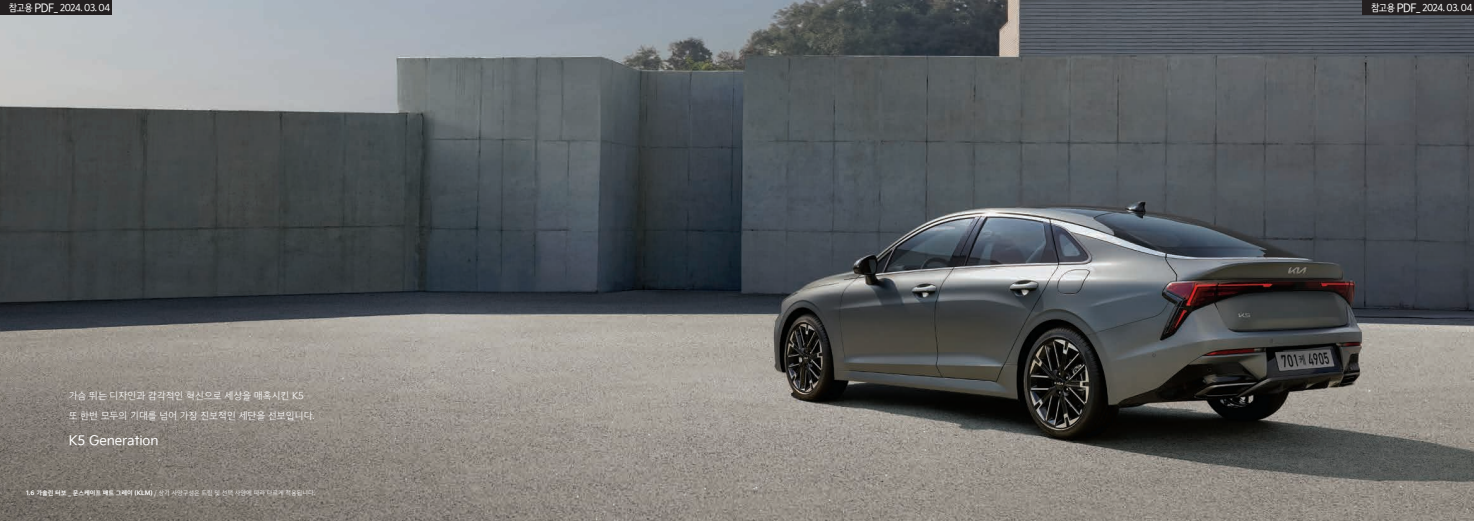
<style>
.page{position:relative;width:1474px;height:521px;background:#fff}
.page>*{position:absolute;margin:0;border:0;box-sizing:border-box;transform-origin:0 0}
.t1{font:13.12px "Kia Signature OTF Regular";letter-spacing:-.005em;color:#fff}
.t2{font:9.62px/20.1px "Kia Signature OTF Light";letter-spacing:-.005em;color:#fff}
.t3{font:9.62px "Kia Signature OTF Regular";letter-spacing:-.05em;color:#fff;scale:.93 1}
.t4{font:6.12px "Kia Signature OTF Light";letter-spacing:-.005em;color:#fff}
.s1{font-size:11.38px}
.s2{font-family:"Kia Signature OTF Bold"}
</style>
<div class="page">
<img style="left:0;top:0;width:1473px;height:521px">
<div style="left:0;top:0;width:112px;height:15px;background:#231f20"></div>
<div style="left:1362px;top:0;width:111px;height:15px;background:#231f20"></div>
<p class="t3" style="left:9px;top:1px;width:110px">참고용 <span class="s1">PDF</span>_ 2024. 03. 04</p>
<p class="t3" style="left:1370px;top:1px;width:110px">참고용 <span class="s1">PDF</span>_ 2024. 03. 04</p>
<p class="t2" style="left:69px;top:385px;width:247px">가슴 뛰는 디자인과 감각적인 혁신으로 세상을 매혹시킨 K5 또 한번 모두의 기대를 넘어 가장 진보적인 세단을 선보입니다.</p>
<h1 class="t1" style="left:69px;top:430px;width:91px">K5 Generation</h1>
<p class="t4" style="left:26px;top:489px;width:290px"><span class="s2">1.6 가솔린 터보 _ 문스케이프 매트 그레이 (KLM)</span> / 상기 사양구성은 트림 및 선택 사양에 따라 다르게 적용됩니다.</p>
</div>
